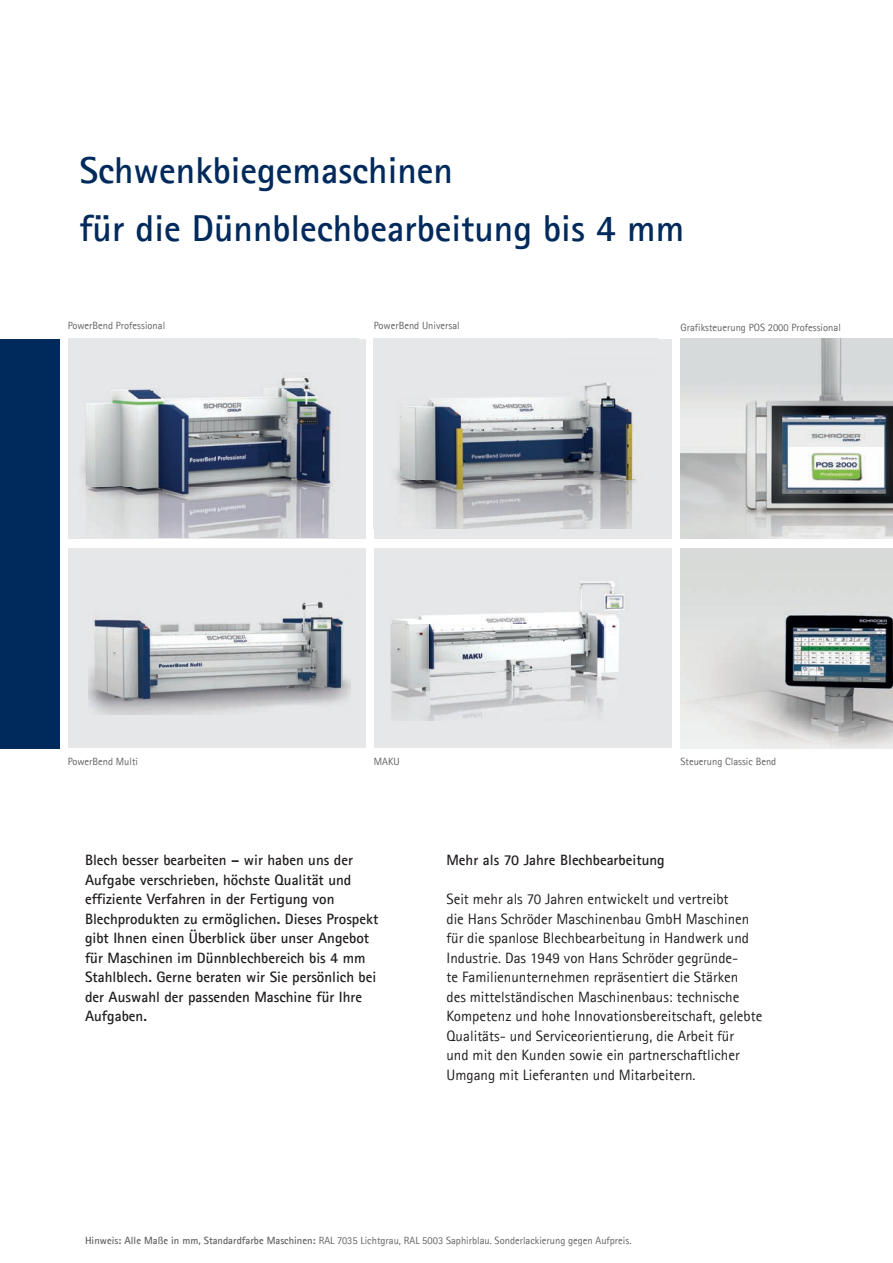
<style>
.page{position:relative;width:893px;height:1263px;background:#fff}
.page>*{position:absolute;margin:0;border:0;box-sizing:border-box;transform-origin:0 0}
.t1{font:700 37.5px/58.5px "Agfa Rotis Sans Serif";color:#00295c}
.t2{font:15px/19.5px "Agfa Rotis Sans Serif";color:#231f20}
.t3{font:700 15px/19.5px "Agfa Rotis Sans Serif";color:#231f20}
.t4{font:10.5px "Agfa Rotis Sans Serif";color:#636366}
.s1{font-weight:700}
</style>
<div class="page">
<div style="left:68px;top:339px;width:298px;height:200px;background:#e6e7e9"></div>
<div style="left:374px;top:548px;width:297px;height:200px;background:#e6e7e9"></div>
<div style="left:374px;top:339px;width:297px;height:200px;background:#e6e7e9"></div>
<div style="left:68px;top:548px;width:298px;height:200px;background:#e6e7e9"></div>
<div style="left:0;top:339px;width:60px;height:409px;background:#00295c"></div>
<img style="left:82px;top:376px;width:252px;height:162px">
<img style="left:373px;top:339px;width:263px;height:189px">
<img style="left:88px;top:601px;width:263px;height:113px">
<img style="left:390px;top:581px;width:235px;height:140px">
<img style="left:681px;top:548px;width:212px;height:200px">
<img style="left:681px;top:339px;width:212px;height:200px">
<h1 class="t1" style="left:79px;top:140px;width:606px">Schwenkbiegemaschinen<br>für die Dünnblechbearbeitung bis 4 mm</h1>
<p class="t4" style="left:68px;top:320px;width:99px">PowerBend Professional</p>
<p class="t4" style="left:374px;top:320px;width:87px">PowerBend Universal</p>
<p class="t4" style="left:680px;top:321px;width:162px">Grafiksteuerung POS 2000 Professional</p>
<p class="t4" style="left:68px;top:755px;width:72px">PowerBend Multi</p>
<p class="t4" style="left:374px;top:755px;width:27px">MAKU</p>
<p class="t4" style="left:680px;top:755px;width:97px">Steuerung Classic Bend</p>
<p class="t3" style="left:85px;top:850px;width:295px">Blech besser bearbeiten – wir haben uns der Aufgabe verschrieben, höchste Qualität und effiziente Verfahren in der Fertigung von Blechprodukten zu ermöglichen. Dieses Prospekt gibt Ihnen einen Überblick über unser Angebot für Maschinen im Dünnblechbereich bis 4 mm Stahlblech. Gerne beraten wir Sie persönlich bei der Auswahl der passenden Maschine für Ihre Aufgaben.</p>
<p class="t3" style="left:446px;top:850px;width:220px">Mehr als 70 Jahre Blechbearbeitung</p>
<p class="t2" style="left:446px;top:889px;width:317px">Seit mehr als 70 Jahren entwickelt und vertreibt<br>die Hans Schröder Maschinenbau GmbH Maschinen für die spanlose Blechbearbeitung in Handwerk und Industrie. Das 1949 von Hans Schröder gegründe-<br>te Familienunternehmen repräsentiert die Stärken<br>des mittelständischen Maschinenbaus: technische Kompetenz und hohe Innovationsbereitschaft, gelebte Qualitäts- und Serviceorientierung, die Arbeit für<br>und mit den Kunden sowie ein partnerschaftlicher Umgang mit Lieferanten und Mitarbeitern.</p>
<p class="t4" style="left:85px;top:1234px;width:548px"><span class="s1">Hinweis: Alle Maße in mm, Standardfarbe Maschinen:</span> RAL 7035 Lichtgrau, RAL 5003 Saphirblau. Sonderlackierung gegen Aufpreis.</p>
</div>
